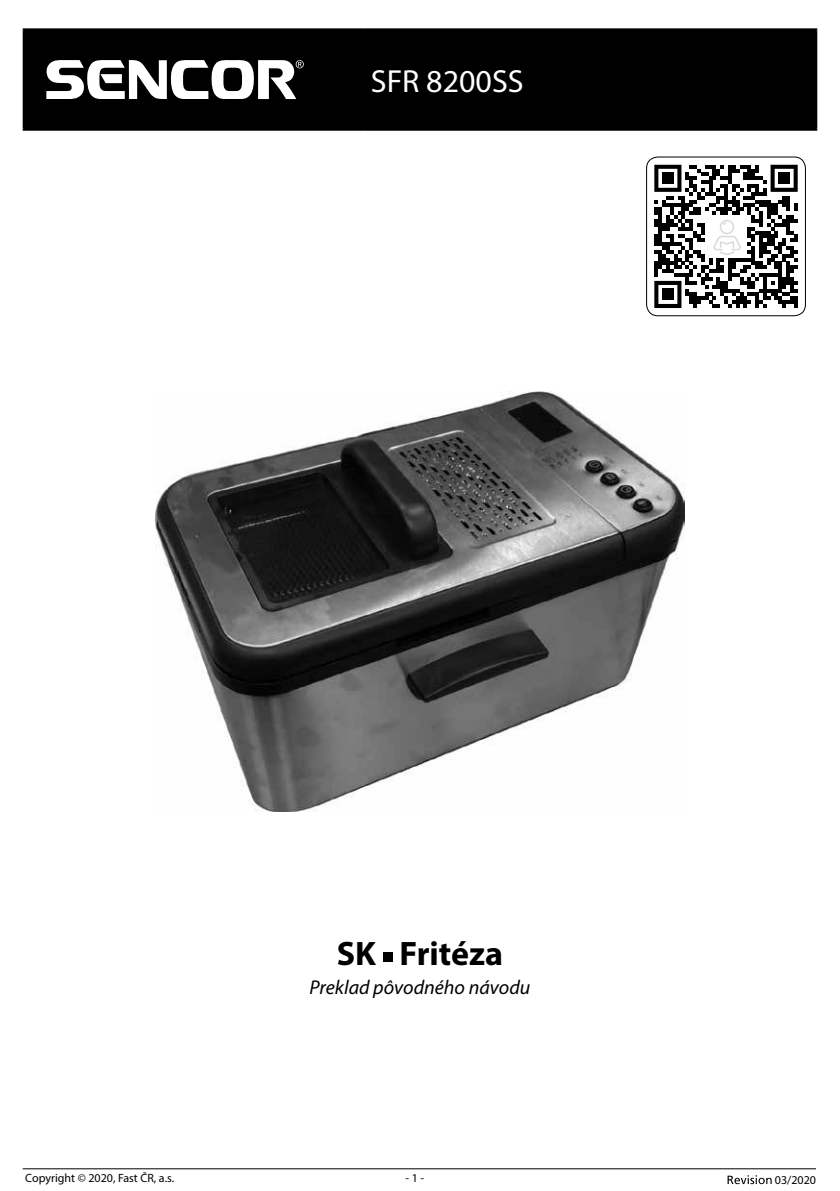
<style>
.page{position:relative;width:840px;height:1191px;background:#fff}
.page>*{position:absolute;margin:0;border:0;box-sizing:border-box;transform-origin:0 0}
.t1{font:700 34px "Myriad Pro";color:#000}
.t2{font:32px "Myriad Pro";color:#fff}
.t3{font:italic 20px "Myriad Pro";color:#000}
.t4{font:12px "Myriad Pro";color:#000}
</style>
<div class="page">
<svg style="left:727px;top:1175px;width:44px;height:9px"></svg>
<hr style="left:23px;top:1168px;width:792px;height:1px;background:#000">
<div style="left:383px;top:952px;width:9px;height:9px;background:#000"></div>
<div style="left:25px;top:30px;width:789px;height:99px;background:#000"></div>
<hr style="left:23px;top:28px;width:340px;height:2px;background:#000">
<hr style="left:23px;top:30px;width:2px;height:99px;background:#000">
<hr style="left:361px;top:30px;width:2px;height:99px;background:#000">
<hr style="left:23px;top:129px;width:340px;height:2px;background:#000">
<hr style="left:363px;top:28px;width:453px;height:2px;background:#000">
<hr style="left:814px;top:30px;width:2px;height:99px;background:#000">
<hr style="left:363px;top:129px;width:453px;height:2px;background:#000">
<svg style="left:45px;top:59px;width:258px;height:41px"></svg>
<svg style="left:646px;top:157px;width:159px;height:159px"></svg>
<img style="left:155px;top:391px;width:529px;height:420px">
<h2 class="t2" style="left:370px;top:61px;width:154px">SFR 8200SS</h2>
<h1 class="t1" style="left:336px;top:931px;width:168px">SK Fritéza</h1>
<h3 class="t3" style="left:309px;top:974px;width:222px">Preklad pôvodného návodu</h3>
<p class="t4" style="left:25px;top:1170px;width:150px">Copyright © 2020, Fast ČR, a.s.</p>
<p class="t4" style="left:405px;top:1170px;width:20px">- 1 -</p>
<p class="t4" style="left:774px;top:1172px;width:43px">03/2020</p>
</div>
